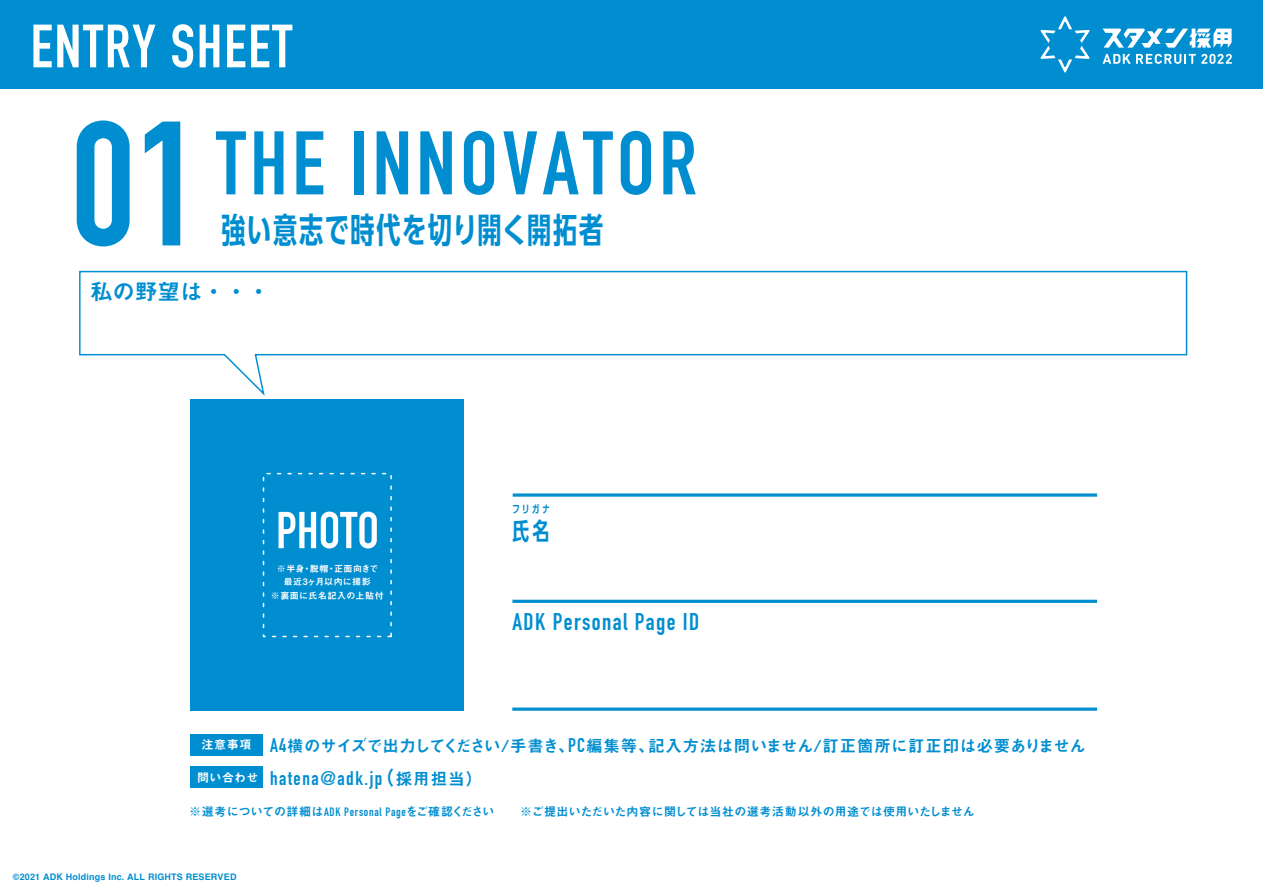
<style>
.page{position:relative;width:1263px;height:893px;background:#fff}
.page>*{position:absolute;margin:0;border:0;box-sizing:border-box;transform-origin:0 0}
.t1{font:174px "DIN Engschrift Std";color:#008ed0}
.t2{font:88.5px "DIN Engschrift Std";letter-spacing:.05em;color:#008ed0}
.t3{font:700 60px "DIN Condensed";letter-spacing:.03em;color:#fff}
.t4{font:700 51px "DIN Condensed";color:#fff}
.t5{font:34.5px "UD Shin Go C Osez Pr 6 De B";letter-spacing:.05em;color:#008ed0}
.t6{font:700 23.85px "DIN Condensed";letter-spacing:.06em;color:#008ed0}
.t7{font:23.85px "UD Shin Go C Osez Pr 6 De B";color:#008ed0}
.t8{font:22.5px "Midashi Go Pro MB31";color:#008ed0}
.t9{font:700 19.5px "DIN Condensed";letter-spacing:.08em;color:#008ed0}
.t10{font:16.5px "Midashi Go Pro MB31";letter-spacing:.02em;color:#008ed0}
.t11{font:12px "Midashi Go Pro MB31";letter-spacing:.01em;color:#008ed0}
.t12{font:12px "Midashi Go Pro MB31";letter-spacing:.03em;color:#fff}
.t13{font:10.5px "UD Shin Go C Osez Pr 6 De B";color:#008ed0}
.t14{font:700 9px "Helvetica";letter-spacing:.02em;color:#008ed0}
.t15{font:9px/13.5px "Midashi Go Pro MB31";letter-spacing:.05em;color:#fff;text-align:center}
.s1{font-family:"DIN Condensed";font-weight:700;font-size:19.5px}
.s2{font-family:"Midashi Go Pro MB31";font-weight:400}
.s3{font-family:"Midashi Go Pro MB31";font-weight:400;font-size:16.5px}
.s4{font-family:"DIN Condensed";font-weight:700}
</style>
<div class="page">
<div style="left:0;top:0;width:1263px;height:88px;background:#008ed0"></div>
<div style="left:190px;top:399px;width:274px;height:312px;background:#008ed0"></div>
<svg style="left:513px;top:493px;width:584px;height:4px;background:#33a4d9"></svg>
<hr style="left:512px;top:600px;width:585px;height:3px;background:#008ed0">
<svg style="left:512px;top:707px;width:585px;height:4px;background:#33a4d9"></svg>
<div style="left:190px;top:734px;width:73px;height:21px;background:#008ed0"></div>
<div style="left:190px;top:767px;width:73px;height:21px;background:#008ed0"></div>
<svg style="left:1040px;top:16px;width:50px;height:57px"></svg>
<svg style="left:1102px;top:54px;width:130px;height:10px"></svg>
<svg style="left:1103px;top:29px;width:128px;height:19px"></svg>
<svg style="left:79px;top:270px;width:1109px;height:126px"></svg>
<h3 class="t3" style="left:31px;top:6px;width:263px">ENTRY SHEET</h3>
<h1 class="t1" style="left:71px;top:82px;width:131px">01</h1>
<h2 class="t2" style="left:216px;top:111px;width:482px">THE INNOVATOR</h2>
<h3 class="t5" style="left:221px;top:202px;width:383px">強い意志で時代を切り開く開拓者</h3>
<h3 class="t8" style="left:90px;top:274px;width:182px">私の野望は・・・</h3>
<h3 class="t4" style="left:276px;top:496px;width:104px">PHOTO</h3>
<p class="t15" style="left:271px;top:561px;width:114px">※半身・脱帽・正面向きで<br>最近3ヶ月以内に撮影<br>※裏面に氏名記入の上貼付</p>
<p class="t13" style="left:512px;top:501px;width:39px">フリガナ</p>
<h3 class="t7" style="left:512px;top:511px;width:38px">氏名</h3>
<h3 class="t6" style="left:512px;top:606px;width:188px">ADK Personal Page ID</h3>
<h3 class="t10" style="left:270px;top:732px;width:817px"><span class="s1">A4</span>横のサイズで出力してください/手書き、<span class="s1">PC</span>編集等、記入方法は問いません/訂正箇所に訂正印は必要ありません</h3>
<h3 class="t9" style="left:270px;top:765px;width:214px">hatena@adk.jp<span class="s2">（</span><span class="s3">採用担当）</span></h3>
<p class="t11" style="left:189px;top:802px;width:787px">※選考についての詳細は<span class="s4">ADK Personal Page</span>をご確認ください　　※ご提出いただいた内容に関しては当社の選考活動以外の用途では使用いたしません</p>
<p class="t12" style="left:201px;top:734px;width:52px">注意事項</p>
<p class="t12" style="left:197px;top:768px;width:63px">問い合わせ</p>
<p class="t14" style="left:13px;top:870px;width:225px">©2021 ADK Holdings Inc. ALL RIGHTS RESERVED</p>
</div>
